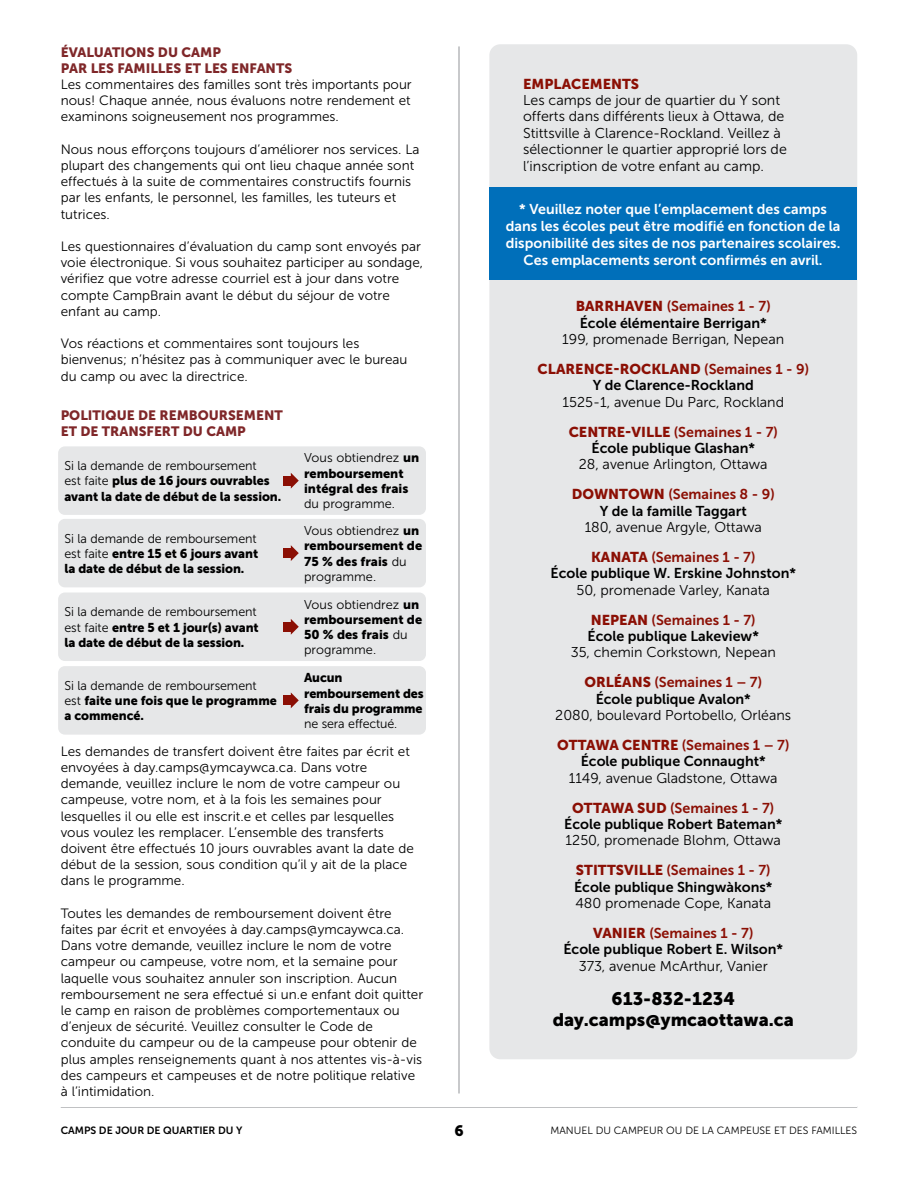
<style>
.page{position:relative;width:918px;height:1188px;background:#fff}
.page>*{position:absolute;margin:0;border:0;box-sizing:border-box;transform-origin:0 0}
.t1{font:18px/20.7px "Museo Sans 900";color:#000;text-align:center}
.t2{font:15px "Museo Sans 900";color:#000}
.t3{font:14.25px/16.4px "Museo Sans 700";color:#000;text-align:center}
.t4{font:14.25px/16.4px "Museo Sans 300";color:#000}
.t5{font:14.25px/17.1px "Museo Sans 700";color:#fff;text-align:center}
.t6{font:14.25px "Museo Sans 900";color:#8b0f04}
.t7{font:13.5px/16.2px "Museo Sans 300";color:#000}
.t8{font:13.5px/16.2px "Museo Sans 900";color:#7f2729}
.t9{font:12.75px/15.3px "Museo Sans 900";letter-spacing:-.005em;color:#000}
.t10{font:12.75px "Museo Sans 300";letter-spacing:-.005em;color:#000}
.t11{font:10.5px "Museo Sans 300";color:#000}
.t12{font:10.5px "Museo Sans 700";color:#000}
.s1{font-family:"Museo Sans 300"}
.s2{font-family:"Museo Sans 900"}
.s3{font-family:"Museo Sans 900";color:#8b0f04}
.s4{color:#8b0f04}
.s5{font-family:"Museo Sans 700"}
</style>
<div class="page">
<hr style="left:61px;top:1107px;width:796px;height:1px;background:#939598">
<hr style="left:459px;top:46px;width:1px;height:1048px;background:#939598">
<div style="left:58px;top:446px;width:368px;height:69px;background:#e6e7e8;border-radius:7px"></div>
<svg style="left:291px;top:473px;width:8px;height:16px"></svg>
<div style="left:283px;top:476px;width:8px;height:9px;background:#8b0f04"></div>
<div style="left:58px;top:519px;width:368px;height:68px;background:#e6e7e8;border-radius:7px"></div>
<svg style="left:291px;top:545px;width:8px;height:16px"></svg>
<div style="left:283px;top:549px;width:8px;height:9px;background:#8b0f04"></div>
<div style="left:58px;top:593px;width:368px;height:68px;background:#e6e7e8;border-radius:7px"></div>
<svg style="left:291px;top:619px;width:8px;height:16px"></svg>
<div style="left:283px;top:622px;width:8px;height:9px;background:#8b0f04"></div>
<div style="left:58px;top:666px;width:368px;height:69px;background:#e6e7e8;border-radius:7px"></div>
<svg style="left:291px;top:692px;width:8px;height:16px"></svg>
<div style="left:283px;top:696px;width:8px;height:9px;background:#8b0f04"></div>
<div style="left:489px;top:44px;width:368px;height:1015px;background:#e6e7e8;border-radius:11px"></div>
<div style="left:489px;top:187px;width:368px;height:93px;background:#006fba"></div>
<p class="t8" style="left:61px;top:44px;width:233px">ÉVALUATIONS DU CAMP<br>PAR LES FAMILLES ET LES ENFANTS</p>
<p class="t7" style="left:61px;top:76px;width:353px;text-align:justify">Les commentaires des familles sont très importants pour nous! Chaque année, nous évaluons notre rendement et examinons soigneusement nos programmes.</p>
<p class="t7" style="left:61px;top:141px;width:360px">Nous nous efforçons toujours d’améliorer nos services. La plupart des changements qui ont lieu chaque année sont effectués à la suite de commentaires constructifs fournis par les enfants, le personnel, les familles, les tuteurs et tutrices.</p>
<p class="t7" style="left:61px;top:238px;width:364px">Les questionnaires d’évaluation du camp sont envoyés par voie électronique. Si vous souhaitez participer au sondage, vérifiez que votre adresse courriel est à jour dans votre compte CampBrain avant le début du séjour de votre enfant au camp.</p>
<p class="t7" style="left:61px;top:336px;width:348px">Vos réactions et commentaires sont toujours les bienvenus; n’hésitez pas à communiquer avec le bureau du camp ou avec la directrice.</p>
<p class="t8" style="left:61px;top:407px;width:224px">POLITIQUE DE REMBOURSEMENT<br>ET DE TRANSFERT DU CAMP</p>
<p class="t10" style="left:64px;top:459px;width:194px">Si la demande de remboursement</p>
<p class="t9" style="left:64px;top:473px;width:218px"><span class="s1">est faite</span> plus de 16 jours ouvrables avant la date de début de la session.</p>
<p class="t10" style="left:64px;top:531px;width:194px">Si la demande de remboursement</p>
<p class="t9" style="left:64px;top:546px;width:195px"><span class="s1">est faite</span> entre 15 et 6 jours avant la date de début de la session.</p>
<p class="t10" style="left:64px;top:605px;width:194px">Si la demande de remboursement</p>
<p class="t9" style="left:64px;top:619px;width:196px"><span class="s1">est faite</span> entre 5 et 1 jour(s) avant la date de début de la session.</p>
<p class="t10" style="left:64px;top:679px;width:194px">Si la demande de remboursement</p>
<p class="t9" style="left:64px;top:693px;width:214px"><span class="s1">est</span> faite une fois que le programme a commencé.</p>
<p class="t10" style="left:304px;top:451px;width:117px">Vous obtiendrez <span class="s2">un</span></p>
<p class="t9" style="left:304px;top:466px;width:106px">remboursement intégral des frais</p>
<p class="t10" style="left:304px;top:497px;width:92px">du programme.</p>
<p class="t10" style="left:304px;top:524px;width:117px">Vous obtiendrez <span class="s2">un</span></p>
<p class="t9" style="left:304px;top:538px;width:120px">remboursement de<br>75 % des frais <span class="s1">du</span></p>
<p class="t10" style="left:304px;top:570px;width:74px">programme.</p>
<p class="t10" style="left:304px;top:597px;width:117px">Vous obtiendrez <span class="s2">un</span></p>
<p class="t9" style="left:304px;top:612px;width:120px">remboursement de<br>50 % des frais <span class="s1">du</span></p>
<p class="t10" style="left:304px;top:643px;width:74px">programme.</p>
<p class="t9" style="left:304px;top:670px;width:121px">Aucun remboursement des frais du programme</p>
<p class="t10" style="left:304px;top:717px;width:95px">ne sera effectué.</p>
<p class="t7" style="left:61px;top:743px;width:355px">Les demandes de transfert doivent être faites par écrit et envoyées à day.camps@ymcaywca.ca. Dans votre demande, veuillez inclure le nom de votre campeur ou campeuse, votre nom, et à la fois les semaines pour lesquelles il ou elle est inscrit.e et celles par lesquelles vous voulez les remplacer. L’ensemble des transferts doivent être effectués 10 jours ouvrables avant la date de début de la session, sous condition qu’il y ait de la place dans le programme.</p>
<p class="t7" style="left:61px;top:905px;width:364px">Toutes les demandes de remboursement doivent être faites par écrit et envoyées à day.camps@ymcaywca.ca.<br>Dans votre demande, veuillez inclure le nom de votre campeur ou campeuse, votre nom, et la semaine pour laquelle vous souhaitez annuler son inscription. Aucun remboursement ne sera effectué si un.e enfant doit quitter le camp en raison de problèmes comportementaux ou d’enjeux de sécurité. Veuillez consulter le Code de conduite du campeur ou de la campeuse pour obtenir de plus amples renseignements quant à nos attentes vis-à-vis des campeurs et campeuses et de notre politique relative à l’intimidation.</p>
<p class="t6" style="left:523px;top:76px;width:118px">EMPLACEMENTS</p>
<p class="t4" style="left:523px;top:92px;width:265px">Les camps de jour de quartier du Y sont offerts dans différents lieux à Ottawa, de Stittsville à Clarence-Rockland. Veillez à sélectionner le quartier approprié lors de l’inscription de votre enfant au camp.</p>
<p class="t5" style="left:506px;top:200px;width:336px">* Veuillez noter que l’emplacement des camps dans les écoles peut être modifié en fonction de la disponibilité des sites de nos partenaires scolaires.<br>Ces emplacements seront confirmés en avril.</p>
<p class="t3" style="left:576px;top:298px;width:196px;text-align:left"><span class="s3">BARRHAVEN</span> <span class="s4">(Semaines 1 - 7)<br></span>École élémentaire Berrigan*</p>
<p class="t4" style="left:562px;top:331px;width:223px">199, promenade Berrigan, Nepean</p>
<p class="t6" style="left:537px;top:361px;width:273px">CLARENCE-ROCKLAND <span class="s5">(Semaines 1 - 9)</span></p>
<p class="t3" style="left:593px;top:377px;width:163px">Y de Clarence-Rockland</p>
<p class="t4" style="left:562px;top:394px;width:223px">1525-1, avenue Du Parc, Rockland</p>
<p class="t3" style="left:569px;top:423px;width:211px"><span class="s3">CENTRE-VILLE</span> <span class="s4">(Semaines 1 - 7)<br></span>École publique Glashan*</p>
<p class="t4" style="left:579px;top:456px;width:190px">28, avenue Arlington, Ottawa</p>
<p class="t3" style="left:572px;top:486px;width:204px"><span class="s3">DOWNTOWN</span> <span class="s4">(Semaines 8 - 9)<br></span>Y de la famille Taggart</p>
<p class="t4" style="left:585px;top:519px;width:179px">180, avenue Argyle, Ottawa</p>
<p class="t3" style="left:551px;top:549px;width:247px"><span class="s3">KANATA</span> <span class="s4">(Semaines 1 - 7)<br></span>École publique W. Erskine Johnston*</p>
<p class="t4" style="left:577px;top:582px;width:195px">50, promenade Varley, Kanata</p>
<p class="t3" style="left:588px;top:611px;width:173px;text-align:left"><span class="s3">NEPEAN</span> <span class="s4">(Semaines 1 - 7)<br></span>École publique Lakeview*</p>
<p class="t4" style="left:571px;top:644px;width:207px">35, chemin Corkstown, Nepean</p>
<p class="t3" style="left:584px;top:674px;width:179px"><span class="s3">ORLÉANS</span> <span class="s4">(Semaines 1 – 7)<br></span>École publique Avalon*</p>
<p class="t4" style="left:555px;top:707px;width:237px">2080, boulevard Portobello, Orléans</p>
<p class="t3" style="left:557px;top:737px;width:234px"><span class="s3">OTTAWA CENTRE</span> <span class="s4">(Semaines 1 – 7)<br></span>École publique Connaught*</p>
<p class="t4" style="left:569px;top:770px;width:210px">1149, avenue Gladstone, Ottawa</p>
<p class="t3" style="left:564px;top:799px;width:220px"><span class="s3">OTTAWA SUD</span> <span class="s4">(Semaines 1 - 7)<br></span>École publique Robert Bateman*</p>
<p class="t4" style="left:566px;top:832px;width:217px">1250, promenade Blohm, Ottawa</p>
<p class="t3" style="left:574px;top:862px;width:200px;text-align:left"><span class="s3">STITTSVILLE</span> <span class="s4">(Semaines 1 - 7)<br></span>École publique Shingwàkons*</p>
<p class="t4" style="left:575px;top:895px;width:197px">480 promenade Cope, Kanata</p>
<p class="t3" style="left:563px;top:925px;width:221px"><span class="s3">VANIER</span> <span class="s4">(Semaines 1 - 7)<br></span>École publique Robert E. Wilson*</p>
<p class="t4" style="left:579px;top:958px;width:191px">373, avenue McArthur, Vanier</p>
<h1 class="t1" style="left:553px;top:988px;width:243px">613-832-1234 day.camps@ymcaottawa.ca</h1>
<p class="t12" style="left:61px;top:1125px;width:183px">CAMPS DE JOUR DE QUARTIER DU Y</p>
<p class="t2" style="left:454px;top:1123px;width:11px">6</p>
<p class="t11" style="left:551px;top:1125px;width:308px">MANUEL DU CAMPEUR OU DE LA CAMPEUSE ET DES FAMILLES</p>
</div>
